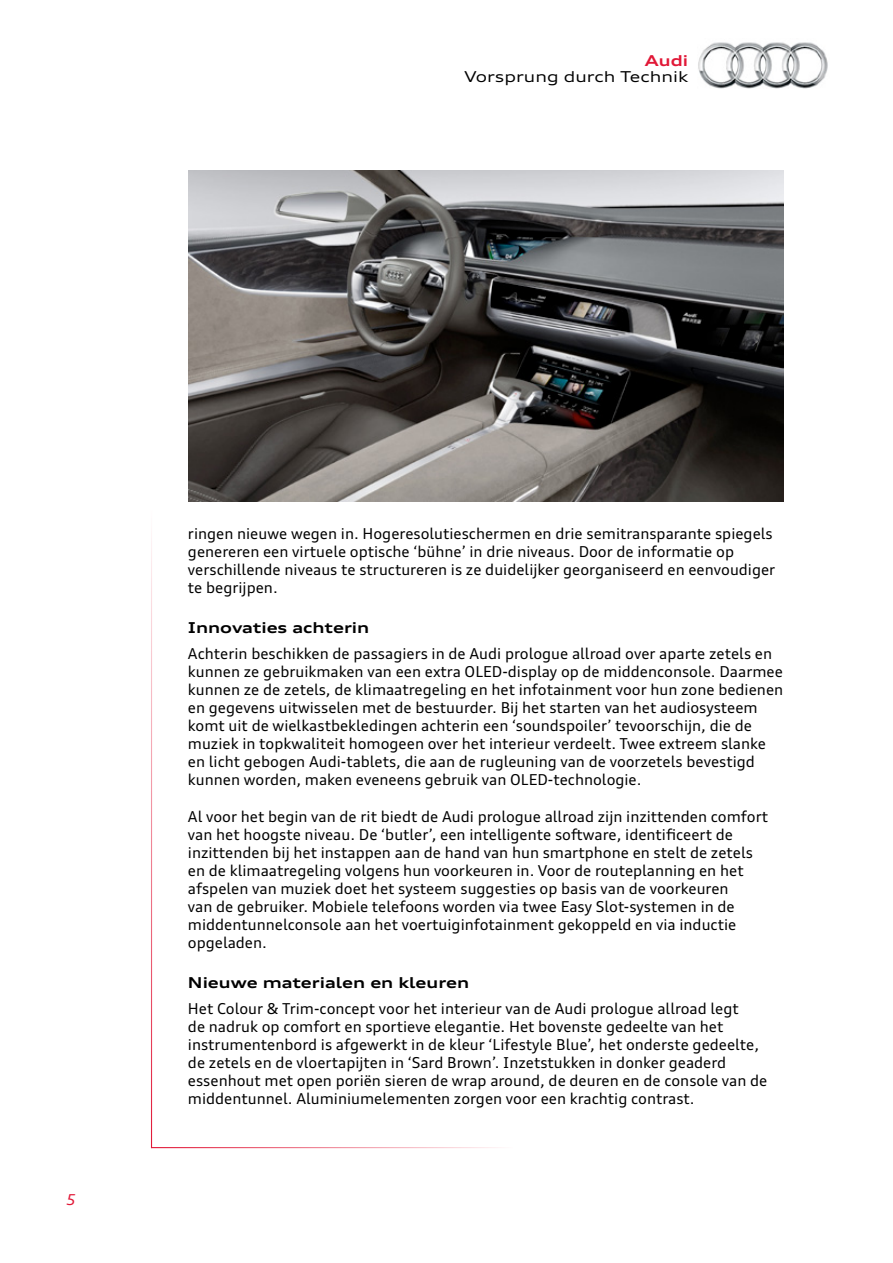
<style>
.page{position:relative;width:893px;height:1263px;background:#fff}
.page>*{position:absolute;margin:0;border:0;box-sizing:border-box;transform-origin:0 0}
.t1{font:15px/18px "Audi Type";color:#000}
.t2{font:700 expanded 15px "Audi Type";color:#000}
.t3{font:expanded 15px "Audi Type";color:#000}
.t4{font:700 expanded 15px "Audi Type";color:#e11837}
.t5{font:italic 15px "Audi Type";color:#e11837}
</style>
<div class="page">
<img style="left:698px;top:42px;width:130px;height:47px">
<img style="left:188px;top:170px;width:595px;height:332px">
<p class="t4" style="left:645px;top:50px;width:45px">Audi</p>
<p class="t3" style="left:465px;top:67px;width:225px">Vorsprung durch Technik</p>
<p class="t5" style="left:66px;top:1190px;width:11px">5</p>
<p class="t1" style="left:188px;top:524px;width:589px">ringen nieuwe wegen in. Hogeresolutieschermen en drie semitransparante spiegels genereren een virtuele optische ‘bühne’ in drie niveaus. Door de informatie op verschillende niveaus te structureren is ze duidelijker georganiseerd en eenvoudiger te begrijpen.</p>
<p class="t2" style="left:188px;top:617px;width:183px">Innovaties achterin</p>
<p class="t1" style="left:188px;top:645px;width:597px">Achterin beschikken de passagiers in de Audi prologue allroad over aparte zetels en kunnen ze gebruikmaken van een extra OLED-display op de middenconsole. Daarmee kunnen ze de zetels, de klimaatregeling en het infotainment voor hun zone bedienen en gegevens uitwisselen met de bestuurder. Bij het starten van het audiosysteem komt uit de wielkastbekledingen achterin een ‘soundspoiler’ tevoorschijn, die de muziek in topkwaliteit homogeen over het interieur verdeelt. Twee extreem slanke en licht gebogen Audi-tablets, die aan de rugleuning van de voorzetels bevestigd kunnen worden, maken eveneens gebruik van OLED-technologie.</p>
<p class="t1" style="left:188px;top:807px;width:582px">Al voor het begin van de rit biedt de Audi prologue allroad zijn inzittenden comfort van het hoogste niveau. De ‘butler’, een intelligente software, identificeert de inzittenden bij het instappen aan de hand van hun smartphone en stelt de zetels en de klimaatregeling volgens hun voorkeuren in. Voor de routeplanning en het afspelen van muziek doet het systeem suggesties op basis van de voorkeuren<br>van de gebruiker. Mobiele telefoons worden via twee Easy Slot-systemen in de middentunnelconsole aan het voertuiginfotainment gekoppeld en via inductie opgeladen.</p>
<p class="t2" style="left:188px;top:972px;width:283px">Nieuwe materialen en kleuren</p>
<p class="t1" style="left:188px;top:1000px;width:581px">Het Colour &amp; Trim-concept voor het interieur van de Audi prologue allroad legt<br>de nadruk op comfort en sportieve elegantie. Het bovenste gedeelte van het instrumentenbord is afgewerkt in de kleur ‘Lifestyle Blue’, het onderste gedeelte, de zetels en de vloertapijten in ‘Sard Brown’. Inzetstukken in donker geaderd essenhout met open poriën sieren de wrap around, de deuren en de console van de middentunnel. Aluminiumelementen zorgen voor een krachtig contrast.</p>
</div>
